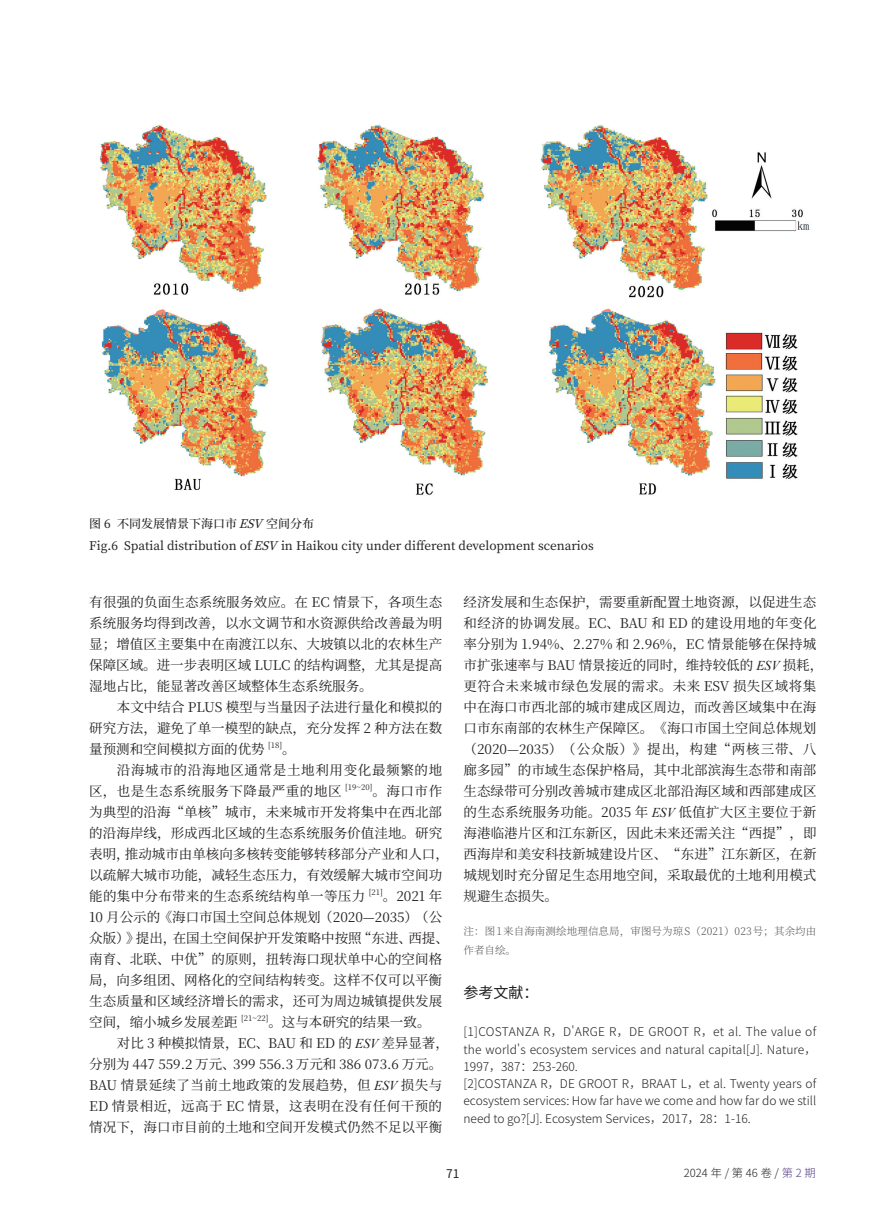
<style>
.page{position:relative;width:893px;height:1212px;background:#fff}
.page>*{position:absolute;margin:0;border:0;box-sizing:border-box;transform-origin:0 0}
.t1{font:15px "Source Han Sans SC";color:#231f20}
.t2{font:13.5px/21px "Source Han Serif SC";letter-spacing:.005em;color:#231f20}
.t3{font:13.5px "Source Han Serif SC";letter-spacing:.03em;color:#231f20}
.t4{font:13.5px "Source Han Serif SC";letter-spacing:.035em;color:#231f20}
.t5{font:13.5px "Source Han Serif SC";letter-spacing:.05em;color:#231f20}
.t6{font:13.5px "Source Han Serif SC";letter-spacing:.045em;color:#231f20}
.t7{font:300 12px/17.4px "Source Han Sans SC";color:#231f20}
.t8{font:500 12px/21.3px "Source Han Serif CN";color:#231f20}
.t9{font:12px "Source Han Sans SC";color:#231f20}
.t10{font:300 11.25px "Source Han Sans SC";letter-spacing:.25em;color:#231f20}
.t11{font:300 10.5px/19.5px "Source Han Serif CN";letter-spacing:.01em;color:#57585a}
.t12{font:7.8px "Source Han Serif SC";color:#231f20}
.s1{font-style:italic}
.s2{font-family:"Times New Roman";font-style:italic}
.s3{color:#573e87}
</style>
<div class="page">
<img style="left:100px;top:125px;width:710px;height:370px">
<p class="t8" style="left:89px;top:513px;width:506px">图 6 不同发展情景下海口市<span class="s1">ESV</span>空间分布<br>Fig.6 Spatial distribution of <span class="s1">ESV</span>in Haikou city under different development scenarios</p>
<p class="t2" style="left:89px;top:592px;width:354px;text-align:justify">有很强的负面生态系统服务效应。在 EC 情景下，各项生态系统服务均得到改善，以水文调节和水资源供给改善最为明显；增值区主要集中在南渡江以东、大坡镇以北的农林生产保障区域。进一步表明区域 LULC 的结构调整，尤其是提高湿地占比，能显著改善区域整体生态系统服务。</p>
<p class="t2" style="left:89px;top:697px;width:354px;text-align:justify;text-indent:28px">本文中结合 PLUS 模型与当量因子法进行量化和模拟的研究方法，避免了单一模型的缺点，充分发挥 2 种方法在数量预测和空间模拟方面的优势</p>
<p class="t12" style="left:268px;top:740px;width:16px">[18]</p>
<p class="t2" style="left:282px;top:739px;width:15px">。</p>
<p class="t5" style="left:117px;top:763px;width:327px">沿海城市的沿海地区通常是土地利用变化最频繁的地</p>
<p class="t6" style="left:89px;top:784px;width:254px">区，也是生态系统服务下降最严重的地区</p>
<p class="t12" style="left:345px;top:782px;width:29px">[19~20]</p>
<p class="t2" style="left:89px;top:781px;width:361px;text-indent:283px">。海口市作为典型的沿海“单核”城市，未来城市开发将集中在西北部的沿海岸线，形成西北区域的生态系统服务价值洼地。研究表明，推动城市由单核向多核转变能够转移部分产业和人口，以疏解大城市功能，减轻生态压力，有效缓解大城市空间功能的集中分布带来的生态系统结构单一等压力</p>
<p class="t12" style="left:369px;top:887px;width:16px">[21]</p>
<p class="t2" style="left:89px;top:886px;width:361px;text-indent:294px">。2021 年<br>10 月公示的《海口市国土空间总体规划（2020—2035）（公众版）》提出，在国土空间保护开发策略中按照“东进、西提、南育、北联、中优”的原则，扭转海口现状单中心的空间格局，向多组团、网格化的空间结构转变。这样不仅可以平衡生态质量和区域经济增长的需求，还可为周边城镇提供发展空间，缩小城乡发展差距</p>
<p class="t12" style="left:241px;top:1013px;width:29px">[21~22]</p>
<p class="t2" style="left:268px;top:1012px;width:163px">。这与本研究的结果一致。</p>
<p class="t2" style="left:117px;top:1033px;width:334px">对比 3 种模拟情景，EC、BAU 和 ED 的 <span class="s2">ESV</span> 差异显著，</p>
<p class="t2" style="left:89px;top:1054px;width:354px">分别为 447 559.2 万元、399 556.3 万元和 386 073.6 万元。</p>
<p class="t3" style="left:89px;top:1078px;width:354px">BAU 情景延续了当前土地政策的发展趋势，但 <span class="s2">ESV</span> 损失与</p>
<p class="t4" style="left:89px;top:1099px;width:354px">ED 情景相近，远高于 EC 情景，这表明在没有任何干预的</p>
<p class="t2" style="left:89px;top:1117px;width:354px">情况下，海口市目前的土地和空间开发模式仍然不足以平衡</p>
<p class="t2" style="left:463px;top:592px;width:361px">经济发展和生态保护，需要重新配置土地资源，以促进生态和经济的协调发展。EC、BAU 和 ED 的建设用地的年变化率分别为 1.94%、2.27% 和 2.96%，EC 情景能够在保持城市扩张速率与 BAU 情景接近的同时，维持较低的 <span class="s2">ESV</span> 损耗，更符合未来城市绿色发展的需求。未来 ESV 损失区域将集中在海口市西北部的城市建成区周边，而改善区域集中在海口市东南部的农林生产保障区。《海口市国土空间总体规划（2020—2035）（公众版）》提出，构建“两核三带、八廊多园”的市域生态保护格局，其中北部滨海生态带和南部生态绿带可分别改善城市建成区北部沿海区域和西部建成区的生态系统服务功能。2035 年 <span class="s2">ESV</span> 低值扩大区主要位于新海港临港片区和江东新区，因此未来还需关注“西提”，即西海岸和美安科技新城建设片区、“东进”江东新区，在新城规划时充分留足生态用地空间，采取最优的土地利用模式规避生态损失。</p>
<p class="t11" style="left:463px;top:921px;width:354px">注：图1来自海南测绘地理信息局，审图号为琼S（2021）023号；其余均由作者自绘。</p>
<p class="t1" style="left:463px;top:984px;width:76px">参考文献：</p>
<p class="t7" style="left:463px;top:1023px;width:355px">[1]COSTANZA R，D'ARGE R，DE GROOT R，et al. The value of the world's ecosystem services and natural capital[J]. Nature，1997，387：253-260.<br>[2]COSTANZA R，DE GROOT R，BRAAT L，et al. Twenty years of ecosystem services: How far have we come and how far do we still need to go?[J]. Ecosystem Services，2017，28：1-16.</p>
<p class="t9" style="left:446px;top:1167px;width:15px">71</p>
<p class="t10" style="left:684px;top:1167px;width:133px">2024年/ 第46卷 /<span class="s3">第2期</span></p>
</div>
